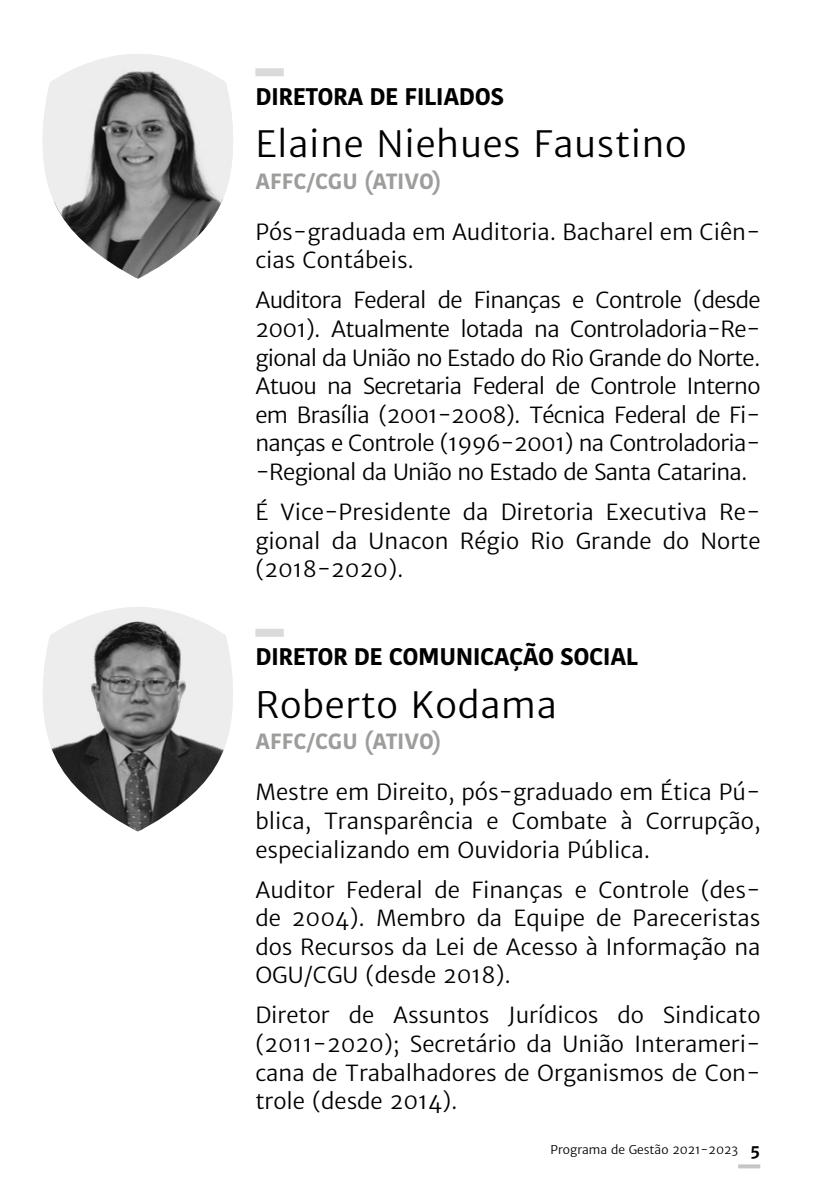
<style>
.page{position:relative;width:840px;height:1191px;background:#fff}
.page>*{position:absolute;margin:0;border:0;box-sizing:border-box;transform-origin:0 0}
.cand_Nome{font:36px "Merriweather Sans";letter-spacing:.02em;color:#000}
.cand_cargo{font:700 24px "Kohinoor Bangla";letter-spacing:-.02em;color:#000}
.Texto{font:22px/28.6px "Merriweather Sans";color:#000;text-align:justify}
.cand_orgao{font:700 22px "Kohinoor Bangla";color:#9d9d9c}
.t1{font:12px "Merriweather Sans";color:#000}
.s1{font-weight:700;font-size:16px}
</style>
<div class="page">
<svg style="left:738px;top:1164px;width:21px;height:4px"></svg>
<div style="left:255px;top:68px;width:28px;height:8px;background:#dadada"></div>
<div style="left:255px;top:629px;width:28px;height:8px;background:#dadada"></div>
<img style="left:42px;top:54px;width:191px;height:224px">
<img style="left:43px;top:607px;width:190px;height:224px">
<p class="cand_cargo" style="left:255px;top:75px;width:250px">DIRETORA DE FILIADOS</p>
<p class="cand_Nome" style="left:255px;top:122px;width:432px">Elaine Niehues Faustino</p>
<p class="cand_orgao" style="left:255px;top:161px;width:187px">AFFC/CGU (ATIVO)</p>
<p class="Texto" style="left:255px;top:218px;width:506px">Pós-graduada em Auditoria. Bacharel em Ciên&shy;cias Contábeis.</p>
<p class="Texto" style="left:255px;top:286px;width:506px">Auditora Federal de Finanças e Controle (desde 2001). Atualmente lotada na Controladoria-Re&shy;gional da União no Estado do Rio Grande do Norte.<br>Atuou na Secretaria Federal de Controle Interno em Brasília (2001-2008). Técnica Federal de Fi&shy;nanças e Controle (1996-2001) na Controladoria--Regional da União no Estado de Santa Catarina.</p>
<p class="Texto" style="left:255px;top:498px;width:506px">É Vice-Presidente da Diretoria Executiva Re&shy;gional da Unacon Régio Rio Grande do Norte (2018-2020).</p>
<p class="cand_cargo" style="left:255px;top:635px;width:384px">DIRETOR DE COMUNICAÇÃO SOCIAL</p>
<p class="cand_Nome" style="left:255px;top:682px;width:303px">Roberto Kodama</p>
<p class="cand_orgao" style="left:255px;top:722px;width:187px">AFFC/CGU (ATIVO)</p>
<p class="Texto" style="left:255px;top:778px;width:506px">Mestre em Direito, pós-graduado em Ética Pú&shy;blica, Transparência e Combate à Corrupção, especializando em Ouvidoria Pública.</p>
<p class="Texto" style="left:255px;top:875px;width:506px">Auditor Federal de Finanças e Controle (des&shy;de 2004). Membro da Equipe de Pareceristas dos Recursos da Lei de Acesso à Informação na OGU/CGU (desde 2018).</p>
<p class="Texto" style="left:255px;top:1001px;width:506px">Diretor de Assuntos Jurídicos do Sindicato (2011-2020); Secretário da União Interameri&shy;cana de Trabalhadores de Organismos de Con&shy;trole (desde 2014).</p>
<p class="t1" style="left:550px;top:1142px;width:211px">Programa de Gestão 2021-2023 <span class="s1">5</span></p>
</div>
